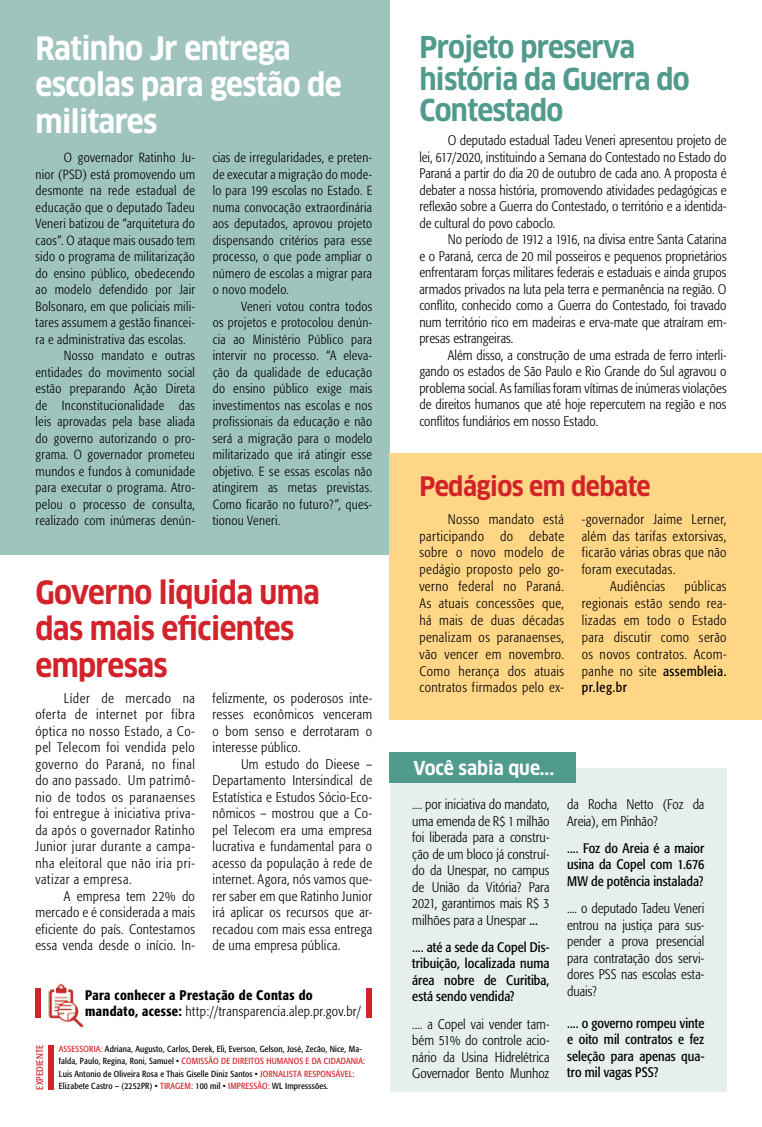
<style>
.page{position:relative;width:762px;height:1127px;background:#fff}
.page>*{position:absolute;margin:0;border:0;box-sizing:border-box;transform-origin:0 0}
.t1{font:700 31.5px/36.4px "Clan Narrow";letter-spacing:-.02em;color:#fff}
.t2{font:700 31.25px/36.2px "Clan Narrow";letter-spacing:-.02em;color:#d2232a}
.t3{font:700 29.38px/31.2px "Clan Narrow";letter-spacing:-.02em;color:#519a8e}
.t4{font:700 26.25px "Clan Narrow";letter-spacing:-.02em;color:#d2232a}
.t5{font:700 18.75px "Clan Narrow";color:#fff}
.t6{font:300 condensed 13.75px/16.5px "Formata";letter-spacing:.02em;color:#000;text-align:justify}
.t7{font:condensed 13.75px/16.5px "Formata";color:#000;text-align:justify}
.t8{font:500 condensed 13.75px/16.5px "Formata";letter-spacing:.025em;color:#000}
.t9{font:300 condensed 13.75px/16.5px "Formata";color:#000}
.t10{font:300 condensed 13.12px/16.5px "Formata";letter-spacing:.02em;color:#000;text-align:justify}
.t11{font:condensed 9.5px "Formata";letter-spacing:.02em;color:#d2232a}
.t12{font:condensed 8.75px/12.5px "Formata";letter-spacing:.02em;color:#000}
.s1{font-weight:300}
.s2{color:#d2232a}
.s3{font-weight:400}
</style>
<div class="page">
<div style="left:0;top:0;width:390px;height:555px;background:#9ec4bd"></div>
<div style="left:390px;top:453px;width:372px;height:267px;background:#ffd686"></div>
<div style="left:390px;top:768px;width:336px;height:323px;background:#e6efec"></div>
<div style="left:390px;top:752px;width:186px;height:31px;background:#519a8e"></div>
<div style="left:49px;top:1045px;width:5px;height:45px;background:#d2232a"></div>
<div style="left:35px;top:988px;width:6px;height:30px;background:#d2232a"></div>
<div style="left:367px;top:988px;width:5px;height:30px;background:#d2232a"></div>
<img style="left:48px;top:983px;width:36px;height:44px">
<h1 class="t1" style="left:36px;top:31px;width:308px">Ratinho Jr entrega escolas para gestão de militares</h1>
<p class="t10" style="left:64px;top:150px;width:133px">O governador Ratinho Ju-</p>
<p class="t10" style="left:36px;top:166px;width:161px">nior (PSD) está promovendo um</p>
<p class="t10" style="left:36px;top:183px;width:161px">desmonte na rede estadual de</p>
<p class="t10" style="left:36px;top:199px;width:161px">educação que o deputado Tadeu</p>
<p class="t10" style="left:36px;top:216px;width:161px">Veneri batizou de “arquitetura do</p>
<p class="t10" style="left:36px;top:232px;width:161px">caos”. O ataque mais ousado tem</p>
<p class="t10" style="left:36px;top:249px;width:161px">sido o programa de militarização</p>
<p class="t10" style="left:36px;top:265px;width:161px">do ensino público, obedecendo</p>
<p class="t10" style="left:36px;top:282px;width:161px">ao modelo defendido por Jair</p>
<p class="t10" style="left:36px;top:298px;width:161px">Bolsonaro, em que policiais mili-</p>
<p class="t10" style="left:36px;top:315px;width:161px">tares assumem a gestão financei-</p>
<p class="t10" style="left:36px;top:331px;width:152px">ra e administrativa das escolas.</p>
<p class="t10" style="left:64px;top:348px;width:133px">Nosso mandato e outras</p>
<p class="t10" style="left:36px;top:364px;width:161px">entidades do movimento social</p>
<p class="t10" style="left:36px;top:381px;width:161px">estão preparando Ação Direta</p>
<p class="t10" style="left:36px;top:397px;width:161px">de Inconstitucionalidade das</p>
<p class="t10" style="left:36px;top:414px;width:161px">leis aprovadas pela base aliada</p>
<p class="t10" style="left:36px;top:430px;width:161px">do governo autorizando o pro-</p>
<p class="t10" style="left:36px;top:447px;width:161px">grama. O governador prometeu</p>
<p class="t10" style="left:36px;top:463px;width:161px">mundos e fundos à comunidade</p>
<p class="t10" style="left:36px;top:480px;width:161px">para executar o programa. Atro-</p>
<p class="t10" style="left:36px;top:496px;width:161px">pelou o processo de consulta,</p>
<p class="t10" style="left:36px;top:513px;width:161px">realizado com inúmeras denún-</p>
<p class="t10" style="left:213px;top:150px;width:161px">cias de irregularidades, e preten&shy;de executar a migração do mode&shy;lo para 199 escolas no Estado. E numa convocação extraordinária aos deputados, aprovou projeto dispensando critérios para esse processo, o que pode ampliar o número de escolas a migrar para o novo modelo.</p>
<p class="t10" style="left:213px;top:298px;width:161px;text-indent:28px">Veneri votou contra todos os projetos e protocolou denún&shy;cia ao Ministério Público para intervir no processo. “A eleva&shy;ção da qualidade de educação do ensino público exige mais investimentos nas escolas e nos profissionais da educação e não será a migração para o modelo militarizado que irá atingir esse objetivo. E se essas escolas não atingirem as metas previstas.<br>Como ficarão no futuro?”, ques&shy;tionou Veneri.</p>
<h2 class="t2" style="left:35px;top:575px;width:286px">Governo liquida uma das mais eficientes empresas</h2>
<p class="t6" style="left:35px;top:690px;width:161px;text-indent:28px">Líder de mercado na oferta de internet por fibra óptica no nosso Estado, a Co&shy;pel Telecom foi vendida pelo governo do Paraná, no final do ano passado. Um patrimô&shy;nio de todos os paranaenses foi entregue à iniciativa priva&shy;da após o governador Ratinho Junior jurar durante a campa&shy;nha eleitoral que não iria pri&shy;vatizar a empresa.</p>
<p class="t6" style="left:35px;top:888px;width:161px;text-indent:28px">A empresa tem 22% do mercado e é considerada a mais eficiente do país. Contestamos essa venda desde o início. In-</p>
<p class="t6" style="left:213px;top:690px;width:161px">felizmente, os poderosos inte&shy;resses econômicos venceram o bom senso e derrotaram o interesse público.</p>
<p class="t6" style="left:213px;top:756px;width:161px;text-indent:28px">Um estudo do Dieese – Departamento Intersindical de Estatística e Estudos Sócio-Eco&shy;nômicos – mostrou que a Co&shy;pel Telecom era uma empresa lucrativa e fundamental para o acesso da população à rede de internet. Agora, nós vamos que&shy;rer saber em que Ratinho Junior irá aplicar os recursos que ar&shy;recadou com mais essa entrega de uma empresa pública.</p>
<p class="t11" style="left:34px;top:1090px;width:46px;rotate:-90deg">EXPEDIENTE</p>
<p class="t8" style="left:85px;top:986px;width:277px">Para conhecer a Prestação de Contas do mandato, acesse: <span class="s1">http://transparencia.alep.pr.gov.br/</span></p>
<p class="t12" style="left:59px;top:1042px;width:308px"><span class="s2">ASSESSORIA:</span> Adriana, Augusto, Carlos, Derek, Eli, Everson, Gelson, José, Zecão, Nice, Ma&shy;falda, Paulo, Regina, Roni, Samuel • <span class="s2">COMISSÃO DE DIREITOS HUMANOS E DA CIDADANIA:<br></span>Luis Antonio de Oliveira Rosa e Thais Giselle Diniz Santos • <span class="s2">JORNALISTA RESPONSÁVEL:<br></span>Elizabete Castro – (2252PR) • <span class="s2">TIRAGEM:</span> 100 mil • <span class="s2">IMPRESSÃO:</span> WL Impresssões.</p>
<h3 class="t3" style="left:419px;top:32px;width:272px">Projeto preserva história da Guerra do<br>Contestado</h3>
<p class="t6" style="left:419px;top:132px;width:309px;text-indent:28px">O deputado estadual Tadeu Veneri apresentou projeto de lei, 617/2020, instituindo a Semana do Contestado no Estado do Paraná a partir do dia 20 de outubro de cada ano. A proposta é debater a nossa história, promovendo atividades pedagógicas e reflexão sobre a Guerra do Contestado, o território e a identida&shy;de cultural do povo caboclo.</p>
<p class="t6" style="left:419px;top:231px;width:309px;text-indent:28px">No período de 1912 a 1916, na divisa entre Santa Catarina e o Paraná, cerca de 20 mil posseiros e pequenos proprietários enfrentaram forças militares federais e estaduais e ainda grupos armados privados na luta pela terra e permanência na região. O conflito, conhecido como a Guerra do Contestado, foi travado num território rico em madeiras e erva-mate que atraíram em&shy;presas estrangeiras.</p>
<p class="t6" style="left:419px;top:347px;width:309px;text-indent:28px">Além disso, a construção de uma estrada de ferro interli&shy;gando os estados de São Paulo e Rio Grande do Sul agravou o problema social. As famílias foram vítimas de inúmeras violações de direitos humanos que até hoje repercutem na região e nos conflitos fundiários em nosso Estado.</p>
<h3 class="t4" style="left:419px;top:470px;width:233px">Pedágios em debate</h3>
<p class="t6" style="left:419px;top:510px;width:146px;line-height:16.9px;text-indent:28px">Nosso mandato está participando do debate sobre o novo modelo de pedágio proposto pelo go&shy;verno federal no Paraná.<br>As atuais concessões que, há mais de duas décadas penalizam os paranaenses, vão vencer em novembro.<br>Como herança dos atuais contratos firmados pelo ex-</p>
<p class="t6" style="left:582px;top:511px;width:146px">-governador Jaime Lerner,</p>
<p class="t6" style="left:582px;top:528px;width:146px">além das tarifas extorsivas,</p>
<p class="t6" style="left:582px;top:544px;width:146px">ficarão várias obras que não</p>
<p class="t6" style="left:582px;top:561px;width:95px">foram executadas.</p>
<p class="t6" style="left:610px;top:578px;width:57px">Audiências</p>
<p class="t6" style="left:582px;top:578px;width:146px;line-height:16.9px;text-indent:103px">públicas regionais estão sendo rea&shy;lizadas em todo o Estado para discutir como serão os novos contratos. Acom&shy;panhe no site <span class="s3">assembleia. pr.leg.br</span></p>
<h3 class="t5" style="left:413px;top:756px;width:142px">Você sabia que...</h3>
<p class="t6" style="left:412px;top:796px;width:139px">.... por iniciativa do mandato, uma emenda de R$ 1 milhão foi liberada para a constru&shy;ção de um bloco já construí&shy;do da Unespar, no campus de União da Vitória? Para 2021, garantimos mais R$ 3 milhões para a Unespar <span class="s3">...</span></p>
<p class="t7" style="left:412px;top:939px;width:139px">.... até a sede da Copel Dis&shy;tribuição, localizada numa área nobre de Curitiba, está sendo vendida?</p>
<p class="t6" style="left:412px;top:1016px;width:139px">.... a Copel vai vender tam&shy;bém 51% do controle acio&shy;nário da Usina Hidrelétrica Governador Bento Munhoz</p>
<p class="t9" style="left:567px;top:796px;width:139px">da Rocha Netto (Foz da<br>Areia), em Pinhão?</p>
<p class="t7" style="left:567px;top:840px;width:139px">.... Foz do Areia é a maior usina da Copel com 1.676<br>MW de potência instalada?</p>
<p class="t6" style="left:567px;top:900px;width:139px">.... o deputado Tadeu Veneri entrou na justiça para sus&shy;pender a prova presencial para contratação dos servi&shy;dores PSS nas escolas esta&shy;duais?</p>
<p class="t7" style="left:567px;top:1015px;width:139px">.... o governo rompeu vinte e oito mil contratos e fez seleção para apenas qua&shy;tro mil vagas PSS?</p>
</div>
